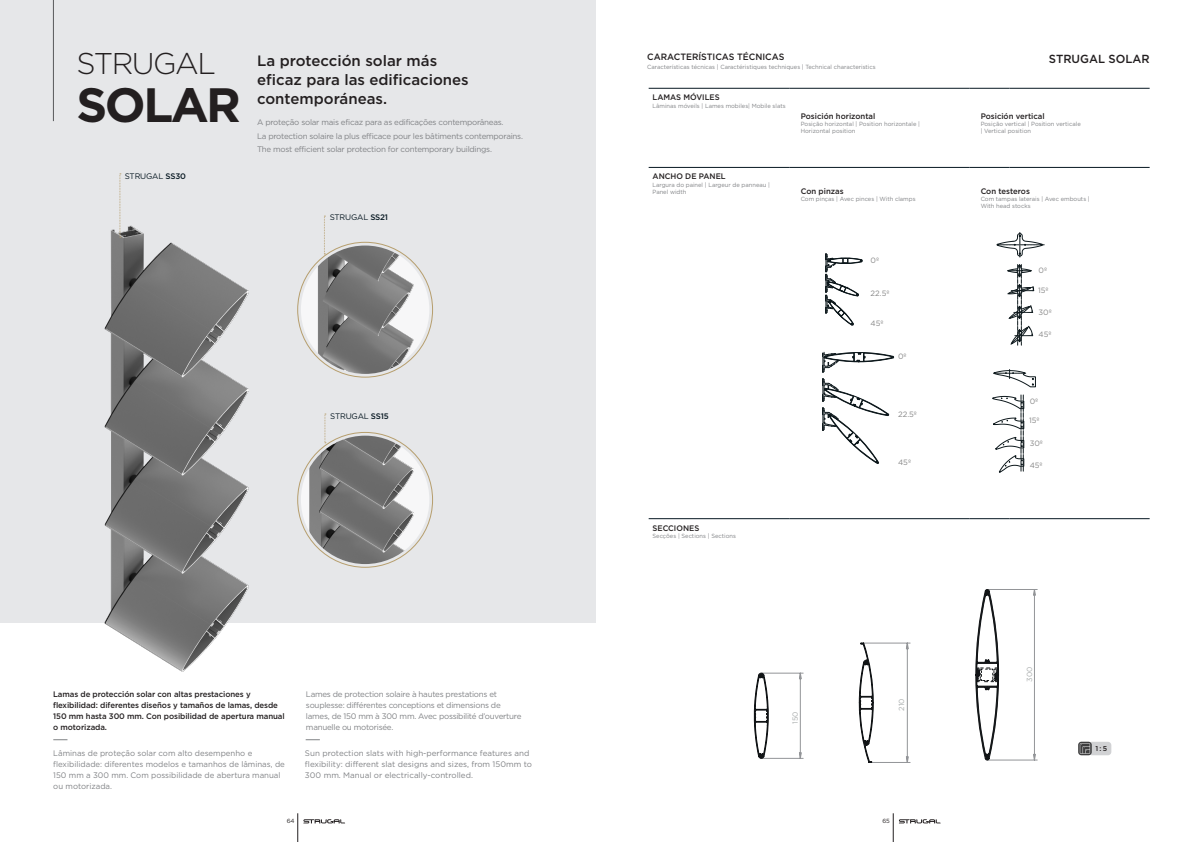
<style>
.page{position:relative;width:1191px;height:842px;background:#fff}
.page>*{position:absolute;margin:0;border:0;box-sizing:border-box;transform-origin:0 0}
.t1{font:700 48.2px "Gotham";letter-spacing:-.05em;color:#231f20}
.t2{font:300 30px "Gotham";letter-spacing:-.05em;color:#231f20}
.ENTRADILLA{font:500 15px/19px "Gotham";color:#231f20}
.t3{font:500 11.7px "Gotham";color:#231f20}
.t4{font:500 9.2px "Gotham";color:#231f20}
.ENTRADILLA-2{font:8px/11px "Gotham";letter-spacing:-.03em;color:#808285}
.ENTRADILLA-3{font:8px/11px "Gotham";color:#808285}
.ENTRADILLA-4{font:500 8px/11px "Gotham";letter-spacing:-.01em;color:#231f20}
.t5{font:8px "Gotham";letter-spacing:-.02em;color:#071822}
.t6{font:7.7px "Gotham";color:#868686}
.t7{font:7.4px "Gotham";color:#a8acac}
.t8{font:500 7.1px "Gotham";color:#231f20}
.t9{font:6px/7.2px "Gotham";color:#808285}
.t10{font:6px "Gotham";color:#231f20}
.s1{font-weight:500}
</style>
<div class="page">
<svg style="left:297px;top:813px;width:48px;height:29px"></svg>
<svg style="left:893px;top:813px;width:47px;height:29px"></svg>
<div style="left:0;top:0;width:595px;height:622px;background:#e6e7e9"></div>
<hr style="left:53px;top:0;width:1px;height:121px;background:#57585a">
<img style="left:79px;top:220px;width:176px;height:452px">
<svg style="left:120px;top:173px;width:1px;height:65px"></svg>
<svg style="left:324px;top:216px;width:1px;height:39px"></svg>
<svg style="left:324px;top:414px;width:2px;height:29px"></svg>
<img style="left:301px;top:436px;width:128px;height:128px;border-radius:64px">
<img style="left:301px;top:245px;width:128px;height:129px;border-radius:64px">
<svg style="left:53px;top:739px;width:14px;height:1px"></svg>
<svg style="left:306px;top:739px;width:14px;height:1px"></svg>
<hr style="left:648px;top:167px;width:141px;height:1px;background:#071822">
<hr style="left:648px;top:518px;width:141px;height:1px;background:#071822">
<hr style="left:648px;top:88px;width:141px;height:1px;background:#071822">
<hr style="left:789px;top:88px;width:180px;height:1px;background:#071822">
<hr style="left:969px;top:88px;width:40px;height:1px;background:#071822">
<hr style="left:1009px;top:88px;width:140px;height:1px;background:#071822">
<hr style="left:789px;top:167px;width:180px;height:1px;background:#071822">
<hr style="left:969px;top:167px;width:40px;height:1px;background:#071822">
<hr style="left:1009px;top:167px;width:140px;height:1px;background:#071822">
<hr style="left:789px;top:518px;width:180px;height:1px;background:#071822">
<hr style="left:969px;top:518px;width:40px;height:1px;background:#071822">
<hr style="left:1009px;top:518px;width:140px;height:1px;background:#071822">
<svg style="left:825px;top:253px;width:37px;height:73px"></svg>
<svg style="left:822px;top:352px;width:72px;height:112px"></svg>
<svg style="left:1007px;top:265px;width:27px;height:80px"></svg>
<svg style="left:996px;top:232px;width:48px;height:26px"></svg>
<svg style="left:992px;top:395px;width:32px;height:77px"></svg>
<svg style="left:993px;top:369px;width:42px;height:18px"></svg>
<svg style="left:770px;top:589px;width:267px;height:174px"></svg>
<svg style="left:753px;top:672px;width:17px;height:87px"></svg>
<svg style="left:858px;top:642px;width:15px;height:121px"></svg>
<svg style="left:799px;top:673px;width:2px;height:6px"></svg>
<svg style="left:906px;top:643px;width:2px;height:6px"></svg>
<svg style="left:1033px;top:589px;width:2px;height:6px"></svg>
<svg style="left:1033px;top:754px;width:2px;height:6px"></svg>
<svg style="left:975px;top:589px;width:24px;height:171px"></svg>
<div style="left:1088px;top:742px;width:23px;height:13px;background:#d1d2d4;border-radius:3px"></div>
<svg style="left:1078px;top:742px;width:13px;height:13px"></svg>
<svg style="left:1079px;top:743px;width:11px;height:11px"></svg>
<p class="t2" style="left:77px;top:45px;width:141px">STRUGAL</p>
<p class="t1" style="left:77px;top:73px;width:166px">SOLAR</p>
<p class="t5" style="left:125px;top:171px;width:63px">STRUGAL <span class="s1">SS30</span></p>
<p class="ENTRADILLA" style="left:257px;top:51px;width:213px">La protección solar más eficaz para las edificaciones contemporáneas.</p>
<p class="ENTRADILLA-2" style="left:257px;top:116px;width:248px">A proteção solar mais eficaz para as edificações contemporâneas.</p>
<p class="ENTRADILLA-2" style="left:257px;top:130px;width:267px">La protection solaire la plus efficace pour les bâtiments contemporains.</p>
<p class="ENTRADILLA-2" style="left:257px;top:144px;width:236px">The most efficient solar protection for contemporary buildings.</p>
<p class="t5" style="left:330px;top:212px;width:60px">STRUGAL <span class="s1">SS21</span></p>
<p class="t5" style="left:330px;top:411px;width:60px">STRUGAL <span class="s1">SS15</span></p>
<p class="ENTRADILLA-4" style="left:53px;top:689px;width:226px">Lamas de protección solar con altas prestaciones y flexibilidad: diferentes diseños y tamaños de lamas, desde</p>
<p class="ENTRADILLA-4" style="left:53px;top:711px;width:233px">150 mm hasta 300 mm. Con posibilidad de apertura manual o motorizada.</p>
<p class="ENTRADILLA-3" style="left:53px;top:747px;width:233px">Lâminas de proteção solar com alto desempenho e flexibilidade: diferentes modelos e tamanhos de lâminas, de 150 mm a 300 mm. Com possibilidade de abertura manual ou motorizada.</p>
<p class="ENTRADILLA-2" style="left:306px;top:689px;width:217px">Lames de protection solaire à hautes prestations et souplesse: différentes conceptions et dimensions de lames, de 150 mm à 300 mm. Avec possibilité d’ouverture manuelle ou motorisée.</p>
<p class="ENTRADILLA-3" style="left:305px;top:747px;width:228px">Sun protection slats with high-performance features and flexibility: different slat designs and sizes, from 150mm to<br>300 mm. Manual or electrically-controlled.</p>
<p class="t4" style="left:647px;top:51px;width:139px">CARACTERÍSTICAS TÉCNICAS</p>
<p class="t9" style="left:647px;top:64px;width:230px">Características técnicas | Caractéristiques techniques | Technical characteristics</p>
<p class="ENTRADILLA-4" style="left:652px;top:92px;width:69px">LAMAS MÓVILES</p>
<p class="t9" style="left:652px;top:102px;width:135px">Lâminas móveils | Lames mobiles| Mobile slats</p>
<p class="ENTRADILLA-4" style="left:800px;top:111px;width:76px">Posición horizontal</p>
<p class="t9" style="left:800px;top:120px;width:121px">Posição horizontal | Position horizontale |<br>Horizontal position</p>
<p class="ENTRADILLA-4" style="left:652px;top:171px;width:75px">ANCHO DE PANEL</p>
<p class="t9" style="left:652px;top:181px;width:119px">Largura do painel | Largeur de panneau |<br>Panel width</p>
<p class="ENTRADILLA-4" style="left:800px;top:185px;width:44px">Con pinzas</p>
<p class="t9" style="left:800px;top:195px;width:116px">Com pinças | Avec pinces | With clamps</p>
<p class="ENTRADILLA-4" style="left:652px;top:522px;width:48px">SECCIONES</p>
<p class="t9" style="left:652px;top:532px;width:85px">Secções | Sections | Sections</p>
<p class="t7" style="left:790px;top:724px;width:14px;rotate:-90deg">150</p>
<p class="t6" style="left:870px;top:256px;width:10px">0º</p>
<p class="t6" style="left:870px;top:289px;width:20px">22.5º</p>
<p class="t6" style="left:870px;top:318px;width:14px">45º</p>
<p class="t6" style="left:898px;top:352px;width:10px">0º</p>
<p class="t6" style="left:898px;top:409px;width:20px">22.5º</p>
<p class="t6" style="left:898px;top:457px;width:14px">45º</p>
<p class="t7" style="left:897px;top:711px;width:14px;rotate:-90deg">210</p>
<p class="t10" style="left:287px;top:817px;width:9px">64</p>
<p class="t10" style="left:882px;top:817px;width:9px">65</p>
<p class="t3" style="left:1049px;top:51px;width:102px">STRUGAL SOLAR</p>
<p class="ENTRADILLA-4" style="left:980px;top:111px;width:66px">Posición vertical</p>
<p class="t9" style="left:980px;top:120px;width:102px">Posição vertical | Position verticale</p>
<p class="t9" style="left:980px;top:128px;width:52px">| Vertical position</p>
<p class="ENTRADILLA-4" style="left:980px;top:185px;width:51px">Con testeros</p>
<p class="t9" style="left:980px;top:195px;width:111px">Com tampas laterais | Avec embouts |<br>With head stocks</p>
<p class="t6" style="left:1038px;top:265px;width:10px">0º</p>
<p class="t6" style="left:1038px;top:285px;width:12px">15º</p>
<p class="t6" style="left:1038px;top:308px;width:15px">30º</p>
<p class="t6" style="left:1038px;top:329px;width:14px">45º</p>
<p class="t6" style="left:1029px;top:396px;width:10px">0º</p>
<p class="t6" style="left:1029px;top:416px;width:12px">15º</p>
<p class="t6" style="left:1029px;top:438px;width:15px">30º</p>
<p class="t6" style="left:1029px;top:460px;width:14px">45º</p>
<p class="t7" style="left:1025px;top:682px;width:17px;rotate:-90deg">300</p>
<p class="t8" style="left:1095px;top:744px;width:13px">1:5</p>
</div>
